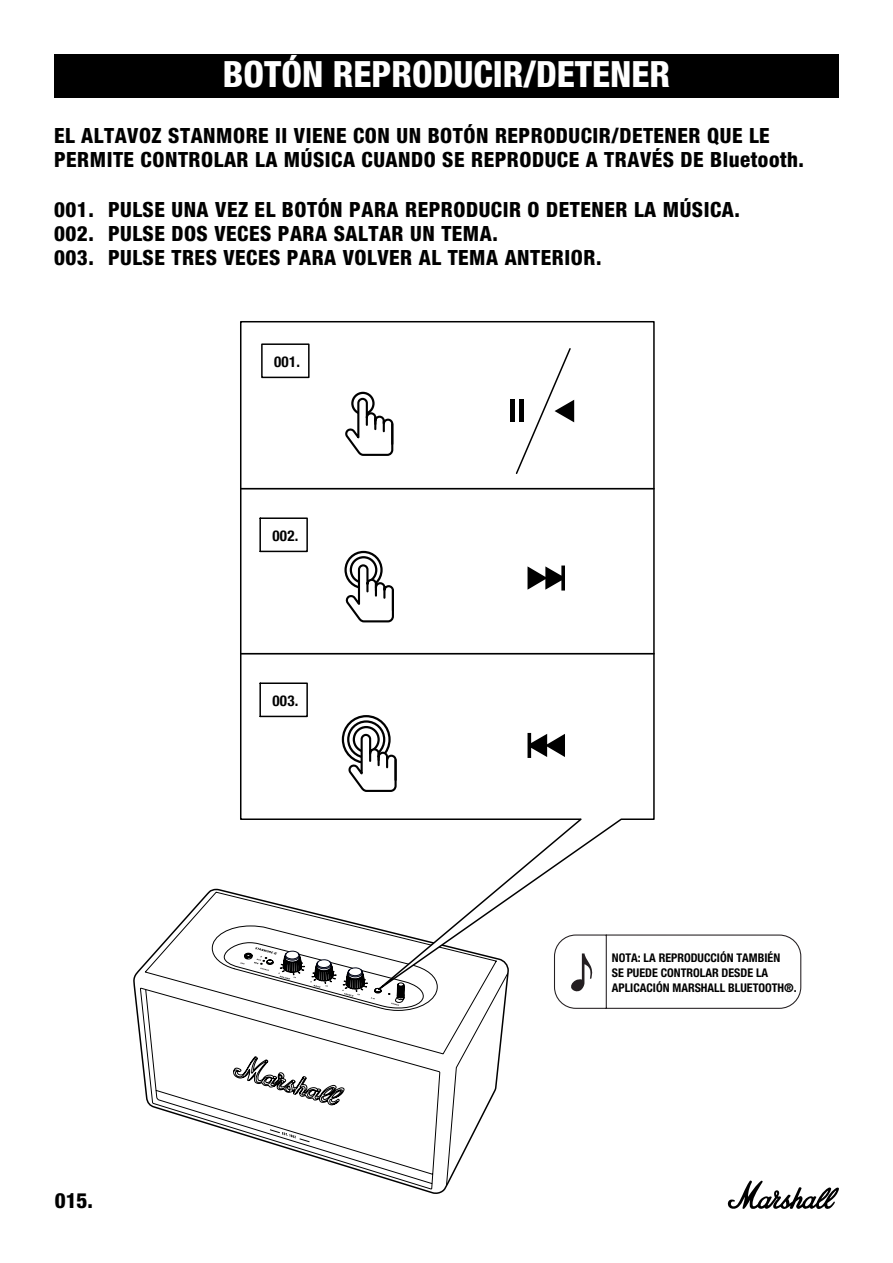
<style>
.page{position:relative;width:893px;height:1263px;background:#fff}
.page>*{position:absolute;margin:0;border:0;box-sizing:border-box;transform-origin:0 0}
.t1{font:800 condensed 36px "Helvetica Neue LT Com";color:#fff}
.t2{font:800 condensed 21px/24px "Helvetica Neue LT Std";letter-spacing:.025em;color:#000}
.t3{font:700 condensed 15px "Helvetica Neue";letter-spacing:.02em;color:#000}
.t4{font:700 condensed 12px/15px "Helvetica Neue LT Std";color:#000}
</style>
<div class="page">
<svg style="left:727px;top:1180px;width:112px;height:29px"></svg>
<div style="left:54px;top:54px;width:785px;height:44px;background:#000"></div>
<svg style="left:140px;top:964px;width:367px;height:230px"></svg>
<svg style="left:233px;top:1056px;width:112px;height:49px"></svg>
<svg style="left:269px;top:1129px;width:41px;height:14px"></svg>
<svg style="left:144px;top:891px;width:353px;height:164px"></svg>
<svg style="left:224px;top:942px;width:200px;height:67px"></svg>
<svg style="left:239px;top:321px;width:416px;height:670px"></svg>
<hr style="left:241px;top:488px;width:413px;height:1px;background:#000">
<div style="left:261px;top:343px;width:49px;height:35px;border:2px solid #000"></div>
<svg style="left:259px;top:517px;width:50px;height:36px"></svg>
<svg style="left:259px;top:682px;width:50px;height:36px"></svg>
<hr style="left:241px;top:653px;width:413px;height:1px;background:#000">
<div style="left:351px;top:392px;width:24px;height:23px;border:2px solid #000;border-radius:50%"></div>
<svg style="left:343px;top:397px;width:51px;height:67px"></svg>
<hr style="left:391px;top:424px;width:2px;height:20px;background:#000">
<svg style="left:343px;top:550px;width:52px;height:80px"></svg>
<hr style="left:392px;top:590px;width:2px;height:20px;background:#000">
<div style="left:342px;top:715px;width:49px;height:49px;border:2px solid #000;border-radius:50%"></div>
<svg style="left:346px;top:719px;width:52px;height:81px"></svg>
<hr style="left:394px;top:760px;width:3px;height:20px;background:#000">
<svg style="left:527px;top:733px;width:38px;height:25px"></svg>
<svg style="left:527px;top:565px;width:38px;height:25px"></svg>
<hr style="left:511px;top:399px;width:4px;height:23px;background:#000">
<svg style="left:515px;top:347px;width:59px;height:128px"></svg>
<svg style="left:553px;top:934px;width:249px;height:75px"></svg>
<h1 class="t1" style="left:223px;top:52px;width:449px">BOTÓN REPRODUCIR/DETENER</h1>
<p class="t2" style="left:54px;top:123px;width:751px">EL ALTAVOZ STANMORE II VIENE CON UN BOTÓN REPRODUCIR/DETENER QUE LE<br>PERMITE CONTROLAR LA MÚSICA CUANDO SE REPRODUCE A TRAVÉS DE Bluetooth.</p>
<p class="t2" style="left:54px;top:197px;width:687px">001. PULSE UNA VEZ EL BOTÓN PARA REPRODUCIR O DETENER LA MÚSICA.<br>002. PULSE DOS VECES PARA SALTAR UN TEMA.<br>003. PULSE TRES VECES PARA VOLVER AL TEMA ANTERIOR.</p>
<p class="t3" style="left:274px;top:349px;width:27px">001.</p>
<p class="t3" style="left:273px;top:523px;width:27px">002.</p>
<p class="t3" style="left:273px;top:688px;width:27px">003.</p>
<p class="t2" style="left:55px;top:1188px;width:40px">015.</p>
<p class="t4" style="left:612px;top:950px;width:186px">NOTA: LA REPRODUCCIÓN TAMBIÉN<br>SE PUEDE CONTROLAR DESDE LA<br>APLICACIÓN MARSHALL BLUETOOTH®.</p>
</div>
